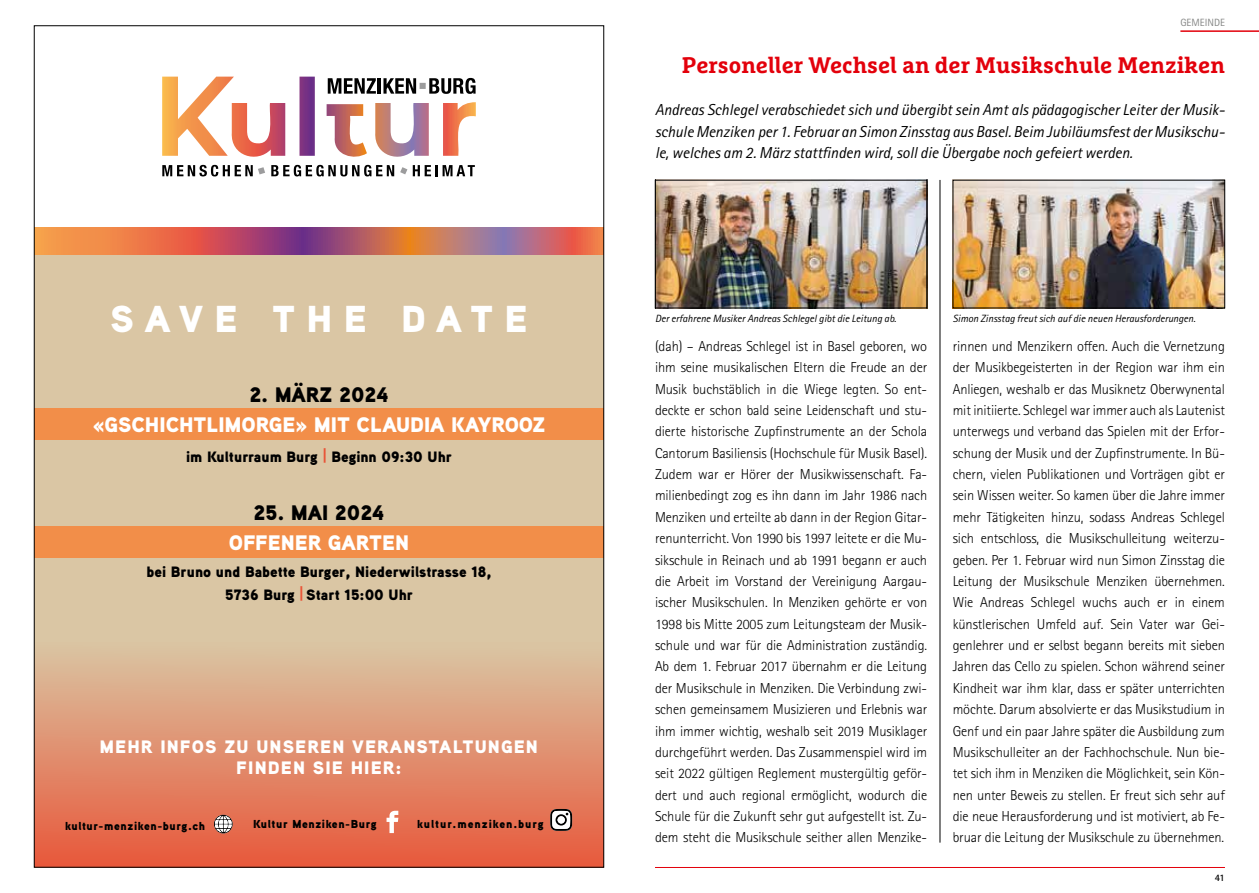
<style>
.page{position:relative;width:1259px;height:893px;background:#fff}
.page>*{position:absolute;margin:0;border:0;box-sizing:border-box;transform-origin:0 0}
.t1{font:900 37.5px "Aaux Next";letter-spacing:.295em;color:#fff}
.t2{font:700 22.5px "Marselis Slab Pro";color:#e3000b}
.t3{font:900 21px "Aaux Next";color:#fff}
.t4{font:900 21px "Aaux Next";color:#000}
.t5{font:900 18px/21px "Aaux Next";letter-spacing:.06em;color:#fff;text-align:center}
.t6{font:italic 15.9px/21.3px "Rotis Sans Serif Std";color:#000;text-align:justify}
.t7{font:900 15px/22.5px "Aaux Next";color:#000;text-align:center}
.t8{font:300 14.4px/21.3px "Rotis Sans Serif Std";letter-spacing:-.01em;color:#000;text-align:justify}
.t9{font:900 11.55px "Aaux Next";letter-spacing:.05em;color:#000}
.t10{font:900 11.55px "Aaux Next";letter-spacing:.08em;color:#000}
.t11{font:italic 10.5px "Rotis Sans Serif Std";color:#000}
.t12{font:10.5px "Rotis Sans Serif Std";color:#868786}
.t13{font:700 9.9px "Rotis Sans Serif Std";color:#000}
.s1{font-family:"Antonio";font-weight:700;color:#e95336}
</style>
<div class="page">
<div style="left:34px;top:227px;width:570px;height:640px;background:#dac6a4"></div>
<div style="left:34px;top:642px;width:570px;height:225px;background:linear-gradient(to bottom,#dac6a4,#e8583b)"></div>
<svg style="left:162px;top:77px;width:314px;height:99px"></svg>
<div style="left:419px;top:83px;width:7px;height:6px;background:#9c9c9d"></div>
<svg style="left:36px;top:227px;width:566px;height:28px;background:#c66861"></svg>
<svg style="left:550px;top:809px;width:22px;height:22px"></svg>
<div style="left:557px;top:816px;width:8px;height:7px;background:#fff;border-radius:50%"></div>
<svg style="left:386px;top:811px;width:12px;height:22px"></svg>
<svg style="left:214px;top:815px;width:19px;height:18px"></svg>
<div style="left:34px;top:408px;width:570px;height:31px;background:#f28e49"></div>
<div style="left:34px;top:526px;width:570px;height:32px;background:#f28e49"></div>
<hr style="left:1180px;top:30px;width:79px;height:2px;background:#e3000b">
<hr style="left:655px;top:867px;width:570px;height:1px;background:#e3000b">
<img style="left:657px;top:182px;width:268px;height:124px">
<div style="left:655px;top:180px;width:272px;height:128px;border:1px solid #000"></div>
<hr style="left:939px;top:180px;width:1px;height:663px;background:#000">
<img style="left:954px;top:182px;width:269px;height:124px">
<div style="left:952px;top:180px;width:273px;height:128px;border:1px solid #000"></div>
<h1 class="t1" style="left:110px;top:292px;width:419px">SAVE THE DATE</h1>
<h3 class="t4" style="left:249px;top:379px;width:141px">2. MÄRZ 2024</h3>
<h3 class="t3" style="left:92px;top:409px;width:455px">«GSCHICHTLIMORGE» MIT CLAUDIA KAYROOZ</h3>
<p class="t7" style="left:186px;top:445px;width:267px">im Kulturraum Burg <span class="s1">|</span> Beginn 09:30 Uhr</p>
<h3 class="t4" style="left:254px;top:498px;width:132px">25. MAI 2024</h3>
<h3 class="t3" style="left:229px;top:528px;width:182px">OFFENER GARTEN</h3>
<p class="t7" style="left:146px;top:560px;width:346px">bei Bruno und Babette Burger, Niederwilstrasse 18,<br>5736 Burg <span class="s1">|</span> Start 15:00 Uhr</p>
<p class="t5" style="left:100px;top:736px;width:439px">MEHR INFOS ZU UNSEREN VERANSTALTUNGEN<br>FINDEN SIE HIER:</p>
<p class="t9" style="left:65px;top:817px;width:142px">kultur-menziken-burg.ch</p>
<p class="t9" style="left:253px;top:816px;width:125px">Kultur Menziken-Burg</p>
<p class="t10" style="left:417px;top:815px;width:128px">kultur.menziken.burg</p>
<p class="t12" style="left:1180px;top:16px;width:46px">GEMEINDE</p>
<h2 class="t2" style="left:682px;top:51px;width:545px">Personeller Wechsel an der Musikschule Menziken</h2>
<p class="t6" style="left:655px;top:99px;width:571px">Andreas Schlegel verabschiedet sich und übergibt sein Amt als pädagogischer Leiter der Musik&shy;schule Menziken per 1. Februar an Simon Zinsstag aus Basel. Beim Jubiläumsfest der Musikschu&shy;le, welches am 2. März stattfinden wird, soll die Übergabe noch gefeiert werden.</p>
<p class="t11" style="left:655px;top:312px;width:243px">Der erfahrene Musiker Andreas Schlegel gibt die Leitung ab.</p>
<p class="t11" style="left:952px;top:312px;width:244px">Simon Zinsstag freut sich auf die neuen Herausforderungen.</p>
<p class="t8" style="left:655px;top:336px;width:274px">(dah) – Andreas Schlegel ist in Basel geboren, wo ihm seine musikalischen Eltern die Freude an der Musik buchstäblich in die Wiege legten. So ent&shy;deckte er schon bald seine Leidenschaft und stu&shy;dierte historische Zupfinstrumente an der Schola Cantorum Basiliensis (Hochschule für Musik Basel).<br>Zudem war er Hörer der Musikwissenschaft. Fa&shy;milienbedingt zog es ihn dann im Jahr 1986 nach Menziken und erteilte ab dann in der Region Gitar&shy;renunterricht. Von 1990 bis 1997 leitete er die Mu&shy;sikschule in Reinach und ab 1991 begann er auch die Arbeit im Vorstand der Vereinigung Aargau&shy;ischer Musikschulen. In Menziken gehörte er von 1998 bis Mitte 2005 zum Leitungsteam der Musik&shy;schule und war für die Administration zuständig.<br>Ab dem 1. Februar 2017 übernahm er die Leitung der Musikschule in Menziken. Die Verbindung zwi&shy;schen gemeinsamem Musizieren und Erlebnis war ihm immer wichtig, weshalb seit 2019 Musiklager durchgeführt werden. Das Zusammenspiel wird im seit 2022 gültigen Reglement mustergültig geför&shy;dert und auch regional ermöglicht, wodurch die Schule für die Zukunft sehr gut aufgestellt ist. Zu&shy;dem steht die Musikschule seither allen Menzike-</p>
<p class="t8" style="left:952px;top:336px;width:274px">rinnen und Menzikern offen. Auch die Vernetzung der Musikbegeisterten in der Region war ihm ein Anliegen, weshalb er das Musiknetz Oberwynental mit initiierte. Schlegel war immer auch als Lautenist unterwegs und verband das Spielen mit der Erfor&shy;schung der Musik und der Zupfinstrumente. In Bü&shy;chern, vielen Publikationen und Vorträgen gibt er sein Wissen weiter. So kamen über die Jahre immer mehr Tätigkeiten hinzu, sodass Andreas Schlegel sich entschloss, die Musikschulleitung weiterzu&shy;geben. Per 1. Februar wird nun Simon Zinsstag die Leitung der Musikschule Menziken übernehmen.<br>Wie Andreas Schlegel wuchs auch er in einem künstlerischen Umfeld auf. Sein Vater war Gei&shy;genlehrer und er selbst begann bereits mit sieben Jahren das Cello zu spielen. Schon während seiner Kindheit war ihm klar, dass er später unterrichten möchte. Darum absolvierte er das Musikstudium in Genf und ein paar Jahre später die Ausbildung zum Musikschulleiter an der Fachhochschule. Nun bie&shy;tet sich ihm in Menziken die Möglichkeit, sein Kön&shy;nen unter Beweis zu stellen. Er freut sich sehr auf die neue Herausforderung und ist motiviert, ab Fe&shy;bruar die Leitung der Musikschule zu übernehmen.</p>
<p class="t13" style="left:1214px;top:871px;width:12px">41</p>
</div>
